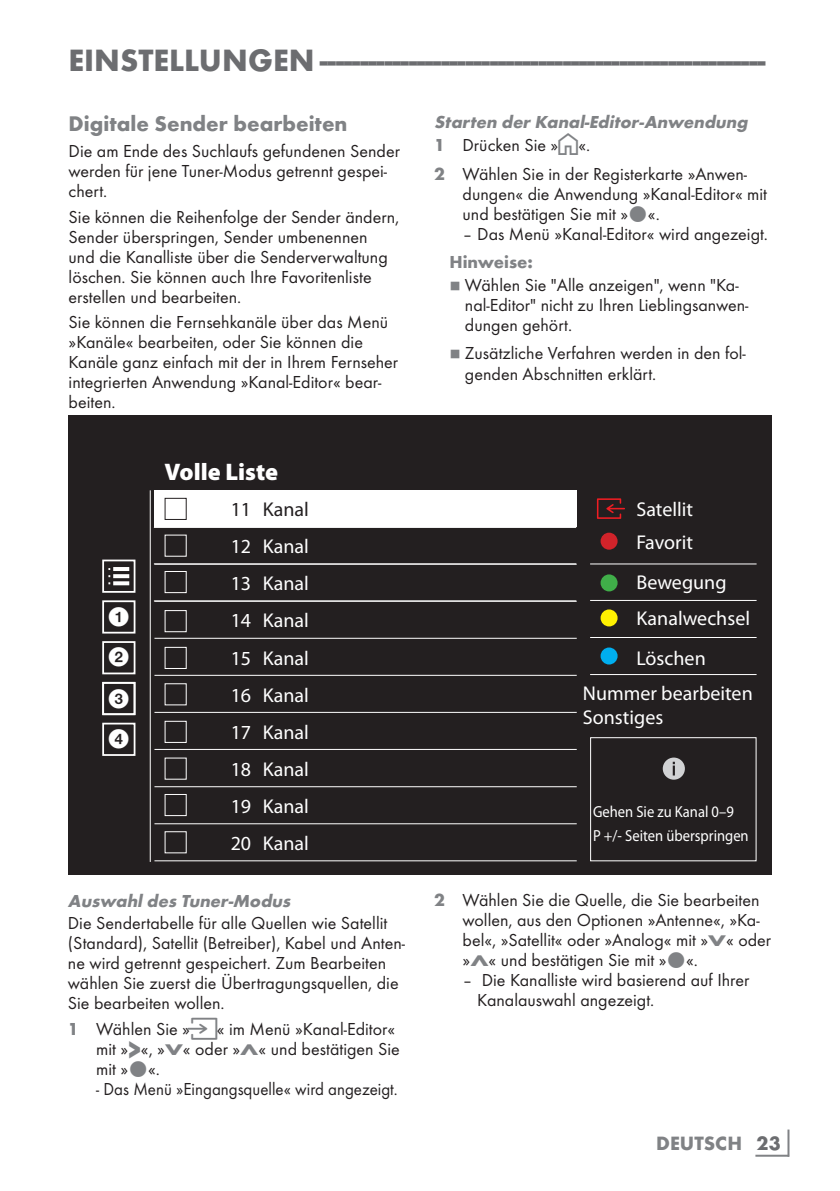
<style>
.page{position:relative;width:840px;height:1191px;background:#fff}
.page>*{position:absolute;margin:0;border:0;box-sizing:border-box;transform-origin:0 0}
.t1{font:700 32px "Futura TOT";color:#6c6d70}
.t2{font:900 24px "Myriad Pro";color:#fff}
.t3{font:700 22px "Futura TOT";color:#808285}
.t4{font:20px/37px "Myriad Pro";color:#fff}
.t5{font:700 20px "Futura TOT";color:#808285}
.t6{font:20px "Myriad Pro";color:#231f20}
.t7{font:20px/40.8px "Sony TT Circled Nega";color:#fff;text-align:justify}
.t8{font:18px/20px "Futura TOT Boo";color:#231f20}
.t9{font:italic 700 18px "Futura TOT";color:#808285}
.t10{font:18px "Futura TOT Boo";color:#231f20;scale:.94 1}
.t11{font:700 18px "Futura TOT";color:#808285}
.t12{font:16px/24px "Myriad Pro";color:#fff;scale:.91 1}
.t13{font:8px "Grund Son Se";color:#808285}
.s1{font-family:"Futura TOT";font-weight:700;color:#808285}
.s2{font-family:"Arcelik TS9 Android";font-size:24px;color:#808285}
.s3{font-family:"Futura TOT";font-weight:700;font-size:27.2px;color:#808285}
.s4{font-family:"Futura TOT";font-weight:700;font-size:16px;color:#808285}
.s5{color:#6c6d70}
</style>
<div class="page">
<hr style="left:787px;top:1129px;width:2px;height:27px;background:#808285">
<hr style="left:755px;top:1154px;width:33px;height:2px;background:#808285">
<div style="left:68px;top:415px;width:703px;height:459px;background:#231f20"></div>
<div style="left:102px;top:559px;width:33px;height:34px;border:2px solid #fff"></div>
<div style="left:102px;top:641px;width:33px;height:33px;border:2px solid #fff"></div>
<div style="left:102px;top:600px;width:33px;height:33px;border:2px solid #fff"></div>
<div style="left:102px;top:682px;width:33px;height:33px;border:2px solid #fff"></div>
<div style="left:102px;top:722px;width:33px;height:34px;border:2px solid #fff"></div>
<hr style="left:150px;top:490px;width:1px;height:372px;background:#fff">
<div style="left:589px;top:737px;width:167px;height:124px;border:1px solid #fff"></div>
<div style="left:164px;top:610px;width:23px;height:22px;border:1px solid #fff"></div>
<div style="left:164px;top:721px;width:23px;height:22px;border:1px solid #fff"></div>
<div style="left:164px;top:571px;width:23px;height:22px;border:1px solid #fff"></div>
<div style="left:164px;top:794px;width:23px;height:22px;border:1px solid #fff"></div>
<div style="left:164px;top:831px;width:23px;height:22px;border:1px solid #fff"></div>
<div style="left:164px;top:647px;width:23px;height:22px;border:1px solid #fff"></div>
<hr style="left:154px;top:823px;width:422px;height:1px;background:#fff">
<hr style="left:154px;top:712px;width:422px;height:1px;background:#fff">
<hr style="left:154px;top:601px;width:422px;height:1px;background:#fff">
<hr style="left:154px;top:600px;width:422px;height:1px;background:#fff">
<hr style="left:154px;top:527px;width:422px;height:1px;background:#fff">
<hr style="left:154px;top:860px;width:422px;height:1px;background:#fff">
<hr style="left:154px;top:749px;width:422px;height:1px;background:#fff">
<hr style="left:154px;top:638px;width:422px;height:1px;background:#fff">
<hr style="left:154px;top:786px;width:422px;height:1px;background:#fff">
<hr style="left:154px;top:675px;width:422px;height:1px;background:#fff">
<hr style="left:154px;top:563px;width:422px;height:1px;background:#fff">
<hr style="left:589px;top:563px;width:167px;height:1px;background:#fff">
<hr style="left:589px;top:600px;width:167px;height:1px;background:#fff">
<hr style="left:589px;top:637px;width:167px;height:1px;background:#fff">
<hr style="left:589px;top:674px;width:167px;height:1px;background:#fff">
<div style="left:154px;top:490px;width:422px;height:37px;background:#fff"></div>
<div style="left:164px;top:498px;width:23px;height:22px;border:1px solid #231f20"></div>
<svg style="left:596px;top:498px;width:28px;height:21px"></svg>
<div style="left:600px;top:532px;width:17px;height:17px;background:#d1232a;border-radius:50%"></div>
<div style="left:600px;top:574px;width:17px;height:17px;background:#40ae49;border-radius:50%"></div>
<div style="left:600px;top:609px;width:17px;height:17px;background:#fff101;border-radius:50%"></div>
<div style="left:600px;top:647px;width:17px;height:17px;background:#00aeef;border-radius:50%"></div>
<hr style="left:113px;top:567px;width:16px;height:4px;background:#fff">
<svg style="left:113px;top:574px;width:16px;height:4px"></svg>
<svg style="left:113px;top:581px;width:16px;height:4px"></svg>
<svg style="left:108px;top:568px;width:2px;height:16px"></svg>
<div style="left:662px;top:757px;width:22px;height:22px;background:#d1d2d4;border-radius:50%"></div>
<svg style="left:672px;top:761px;width:2px;height:14px"></svg>
<h1 class="t1" style="left:69px;top:40px;width:698px">EINSTELLUNGEN--------------------------------------------------------</h1>
<p class="t3" style="left:69px;top:110px;width:280px">Digitale Sender bearbeiten</p>
<p class="t8" style="left:69px;top:141px;width:333px">Die am Ende des Suchlaufs gefundenen Sender werden für jene Tuner-Modus getrennt gespei&shy;chert.</p>
<p class="t8" style="left:69px;top:207px;width:332px">Sie können die Reihenfolge der Sender ändern, Sender überspringen, Sender umbenennen<br>und die Kanalliste über die Senderverwaltung löschen. Sie können auch Ihre Favoritenliste erstellen und bearbeiten.</p>
<p class="t8" style="left:69px;top:312px;width:331px">Sie können die Fernsehkanäle über das Menü »Kanäle« bearbeiten, oder Sie können die Kanäle ganz einfach mit der in Ihrem Fernseher integrierten Anwendung »Kanal-Editor« bear&shy;beiten.</p>
<h2 class="t2" style="left:164px;top:455px;width:115px">Volle Liste</h2>
<p class="t6" style="left:230px;top:497px;width:80px">11 Kanal</p>
<p class="t4" style="left:230px;top:527px;width:80px">12 Kanal</p>
<p class="t7" style="left:108px;top:596px;width:23px">1<br>2<br>3<br>4</p>
<p class="t4" style="left:230px;top:564px;width:80px">13 Kanal</p>
<p class="t4" style="left:230px;top:600px;width:80px;line-height:38.6px">14 Kanal<br>15 Kanal</p>
<p class="t4" style="left:230px;top:676px;width:80px;text-align:justify">16 Kanal 17 Kanal 18 Kanal 19 Kanal 20 Kanal</p>
<p class="t9" style="left:68px;top:889px;width:228px">Auswahl des Tuner-Modus</p>
<p class="t8" style="left:68px;top:913px;width:338px">Die Sendertabelle für alle Quellen wie Satellit (Standard), Satellit (Betreiber), Kabel und Anten&shy;ne wird getrennt gespeichert. Zum Bearbeiten wählen Sie zuerst die Übertragungsquellen, die Sie bearbeiten wollen.</p>
<p class="t8" style="left:96px;top:1019px;width:305px;text-indent:-28px"><span class="s1">1</span> Wählen Sie » <span class="s2">s</span>« im Menü »Kanal-Editor« mit »<span class="s3">&gt;</span>«, »<span class="s4">V</span>« oder »<span class="s4">Λ</span>« und bestätigen Sie mit » «.</p>
<p class="t10" style="left:96px;top:1078px;width:322px">- Das Menü »Eingangsquelle« wird angezeigt.</p>
<p class="t9" style="left:434px;top:111px;width:318px">Starten der Kanal-Editor-Anwendung</p>
<p class="t8" style="left:434px;top:131px;width:314px;line-height:28.6px"><span class="s1">1</span> Drücken Sie »<span class="s2">T</span>«.<br><span class="s1">2</span> Wählen Sie in der Registerkarte »Anwen-</p>
<p class="t8" style="left:462px;top:183px;width:306px">dungen« die Anwendung »Kanal-Editor« mit und bestätigen Sie mit » «.</p>
<p class="t8" style="left:462px;top:223px;width:307px">– Das Menü »Kanal-Editor« wird angezeigt.</p>
<p class="t11" style="left:449px;top:251px;width:85px">Hinweise:</p>
<p class="t13" style="left:449px;top:282px;width:13px">7</p>
<p class="t8" style="left:464px;top:275px;width:285px">Wählen Sie "Alle anzeigen", wenn "Ka&shy;nal-Editor" nicht zu Ihren Lieblingsanwen&shy;dungen gehört.</p>
<p class="t13" style="left:449px;top:350px;width:13px">7</p>
<p class="t8" style="left:464px;top:343px;width:282px">Zusätzliche Verfahren werden in den fol&shy;genden Abschnitten erklärt.</p>
<p class="t4" style="left:636px;top:493px;width:58px;line-height:32.6px">Satellit<br>Favorit</p>
<p class="t4" style="left:636px;top:564px;width:115px;line-height:36px">Bewegung<br>Kanalwechsel</p>
<p class="t4" style="left:582px;top:640px;width:171px;line-height:35px;text-align:center">Löschen<br>Nummer bearbeiten</p>
<p class="t4" style="left:582px;top:698px;width:82px">Sonstiges</p>
<p class="t12" style="left:592px;top:799px;width:172px">Gehen Sie zu Kanal 0–9<br>P +/- Seiten überspringen</p>
<p class="t8" style="left:462px;top:889px;width:310px;text-indent:-28px"><span class="s1">2</span> Wählen Sie die Quelle, die Sie bearbeiten wollen, aus den Optionen »Antenne«, »Ka&shy;bel«, »Satellit« oder »Analog« mit »<span class="s4">V</span>« oder »<span class="s4">Λ</span>« und bestätigen Sie mit » «.</p>
<p class="t8" style="left:477px;top:969px;width:273px;text-indent:-15px">– Die Kanalliste wird basierend auf Ihrer<br>Kanalauswahl angezeigt.</p>
<p class="t5" style="left:656px;top:1131px;width:126px">DEUTSCH <span class="s5">23</span></p>
</div>
